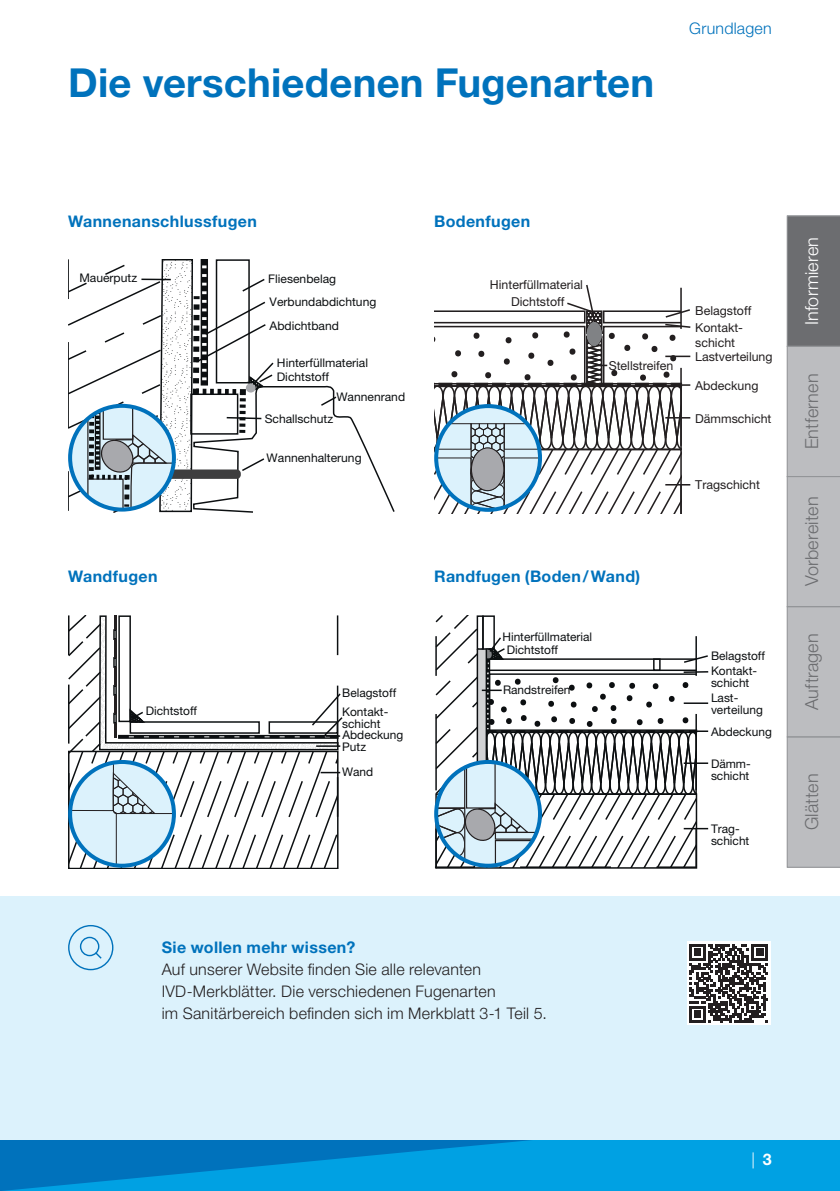
<style>
.page{position:relative;width:840px;height:1191px;background:#fff}
.page>*{position:absolute;margin:0;border:0;box-sizing:border-box;transform-origin:0 0}
.t1{font:700 40px "Helvetica Neue LT Pro";letter-spacing:.005em;color:#0072bc}
.t2{font:300 18px "Helvetica Neue LT Pro";letter-spacing:.01em;color:#6c6d70}
.t3{font:300 18px "Helvetica Neue LT Pro";letter-spacing:.01em;color:#fff}
.t4{font:300 16px/22px "Helvetica Neue LT Pro";letter-spacing:.015em;color:#231f20}
.t5{font:700 16px "Helvetica Neue LT Pro";letter-spacing:.025em;color:#0072bc}
.t6{font:300 16px "Helvetica Neue LT Pro";letter-spacing:.015em;color:#0072bc}
.t7{font:300 16px "Helvetica Neue LT Pro";color:#fff}
.t8{font:12.4px/17px "Helvetica Neue LT Pro";color:#231f20}
.t9{font:11.8px/11.8px "Helvetica Neue LT Pro";color:#0c0f11}
.s1{font-weight:700}
</style>
<div class="page">
<svg style="left:0;top:1140px;width:839px;height:51px;background:#0092d6"></svg>
<div style="left:0;top:896px;width:839px;height:244px;background:#dcf2fc"></div>
<div style="left:80px;top:936px;width:19px;height:20px;border:1px solid #0072bc;border-radius:50%"></div>
<svg style="left:94px;top:951px;width:8px;height:8px"></svg>
<div style="left:68px;top:925px;width:45px;height:45px;border:1px solid #0072bc;border-radius:50%"></div>
<div style="left:686px;top:941px;width:84px;height:84px;background:linear-gradient(to right,#fff,#fff)"></div>
<svg style="left:688px;top:943px;width:79px;height:79px;background:#777575"></svg>
<svg style="left:786px;top:215px;width:53px;height:652px;background:#acadb0"></svg>
<svg style="left:68px;top:259px;width:327px;height:253px"></svg>
<div style="left:68px;top:404px;width:108px;height:107px;border:4px solid #0072bc;border-radius:50%"></div>
<svg style="left:68px;top:615px;width:275px;height:253px"></svg>
<div style="left:68px;top:760px;width:108px;height:107px;border:4px solid #0072bc;border-radius:50%"></div>
<svg style="left:434px;top:285px;width:257px;height:228px"></svg>
<div style="left:471px;top:448px;width:32px;height:42px;background:#a8a9ad;border-radius:50%"></div>
<div style="left:471px;top:447px;width:33px;height:44px;border:1px solid #231f20;border-radius:50%"></div>
<div style="left:434px;top:404px;width:107px;height:108px;border:4px solid #0072bc;border-radius:50%"></div>
<svg style="left:434px;top:615px;width:275px;height:253px"></svg>
<div style="left:465px;top:762px;width:30px;height:46px;border:1px solid #231f20"></div>
<div style="left:434px;top:760px;width:107px;height:107px;border:4px solid #0072bc;border-radius:50%"></div>
<h1 class="t1" style="left:68px;top:58px;width:587px">Die verschiedenen Fugenarten</h1>
<h3 class="t6" style="left:688px;top:19px;width:84px">Grundlagen</h3>
<h3 class="t5" style="left:68px;top:211px;width:190px">Wannenanschlussfugen</h3>
<h3 class="t5" style="left:434px;top:211px;width:97px">Bodenfugen</h3>
<p class="t9" style="left:79px;top:272px;width:59px">Mauerputz</p>
<p class="t9" style="left:268px;top:272px;width:69px">Fliesenbelag</p>
<p class="t9" style="left:269px;top:319px;width:71px">Abdichtband</p>
<p class="t9" style="left:269px;top:296px;width:108px">Verbundabdichtung</p>
<p class="t9" style="left:277px;top:356px;width:93px">Hinterfüllmaterial</p>
<p class="t9" style="left:336px;top:391px;width:70px">Wannenrand</p>
<p class="t9" style="left:277px;top:370px;width:54px">Dichtstoff</p>
<p class="t9" style="left:264px;top:413px;width:70px">Schallschutz</p>
<p class="t9" style="left:266px;top:451px;width:96px">Wannenhalterung</p>
<p class="t8" style="left:489px;top:275px;width:95px">Hinterfüllmaterial</p>
<p class="t8" style="left:511px;top:293px;width:55px">Dichtstoff</p>
<p class="t8" style="left:608px;top:356px;width:66px">Stellstreifen</p>
<p class="t8" style="left:695px;top:302px;width:57px">Belagstoff<br>Kontakt-</p>
<p class="t8" style="left:695px;top:335px;width:79px;line-height:14.2px">schicht<br>Lastverteilung</p>
<p class="t8" style="left:695px;top:376px;width:65px">Abdeckung</p>
<p class="t8" style="left:695px;top:410px;width:78px">Dämmschicht</p>
<p class="t8" style="left:695px;top:476px;width:66px">Tragschicht</p>
<h3 class="t5" style="left:68px;top:566px;width:91px">Wandfugen</h3>
<h3 class="t5" style="left:434px;top:566px;width:207px">Randfugen (Boden/Wand)</h3>
<p class="t9" style="left:502px;top:630px;width:91px">Hinterfüllmaterial</p>
<p class="t9" style="left:146px;top:704px;width:53px">Dichtstoff</p>
<p class="t9" style="left:342px;top:683px;width:55px;line-height:18.8px">Belagstoff<br>Kontakt-</p>
<p class="t9" style="left:342px;top:717px;width:63px">schicht<br>Abdeckung</p>
<p class="t9" style="left:342px;top:766px;width:33px">Wand</p>
<p class="t9" style="left:342px;top:741px;width:25px">Putz</p>
<p class="t9" style="left:506px;top:644px;width:53px">Dichtstoff</p>
<p class="t9" style="left:503px;top:684px;width:69px">Randstreifen</p>
<p class="t9" style="left:710px;top:647px;width:55px;line-height:15.4px">Belagstoff<br>Kontakt-</p>
<p class="t9" style="left:710px;top:675px;width:40px;line-height:15px">schicht<br>Last-</p>
<p class="t9" style="left:710px;top:698px;width:62px;line-height:21.8px">verteilung<br>Abdeckung</p>
<p class="t9" style="left:710px;top:758px;width:41px">Dämm&shy;schicht</p>
<p class="t9" style="left:710px;top:822px;width:40px">Trag&shy;schicht</p>
<h2 class="t3" style="left:800px;top:325px;width:89px;rotate:-90deg">Informieren</h2>
<h2 class="t2" style="left:800px;top:449px;width:77px;rotate:-90deg">Entfernen</h2>
<h2 class="t2" style="left:800px;top:586px;width:91px;rotate:-90deg">Vorbereiten</h2>
<h2 class="t2" style="left:800px;top:710px;width:78px;rotate:-90deg">Auftragen</h2>
<h2 class="t2" style="left:800px;top:830px;width:58px;rotate:-90deg">Glätten</h2>
<h3 class="t5" style="left:162px;top:937px;width:195px">Sie wollen mehr wissen?</h3>
<h3 class="t4" style="left:162px;top:958px;width:386px">Auf unserer Website finden Sie alle relevanten<br>IVD-Merkblätter. Die verschiedenen Fugenarten<br>im Sanitärbereich befinden sich im Merkblatt 3-1 Teil 5.</h3>
<h3 class="t7" style="left:751px;top:1150px;width:22px">| <span class="s1">3</span></h3>
</div>
